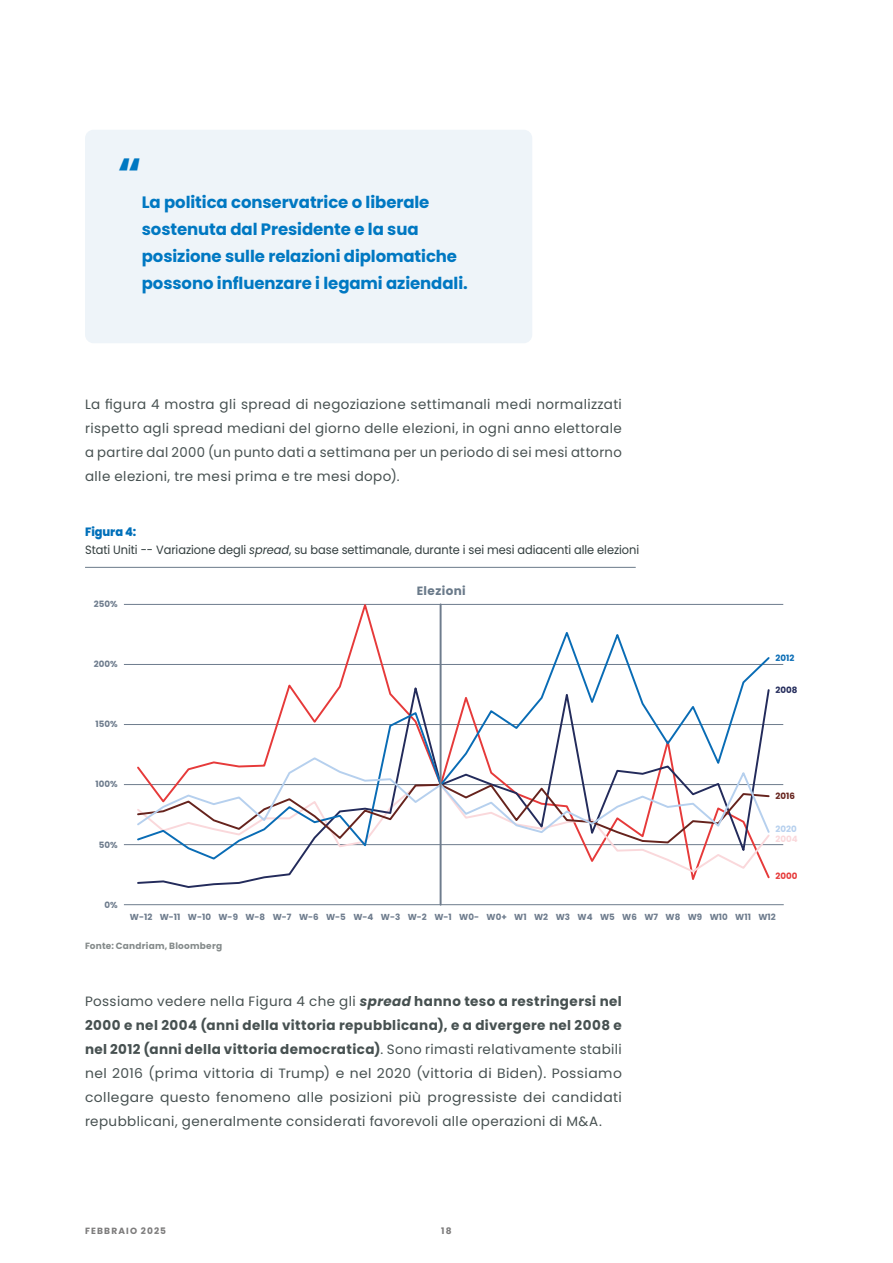
<style>
.page{position:relative;width:893px;height:1263px;background:#fff}
.page>*{position:absolute;margin:0;border:0;box-sizing:border-box;transform-origin:0 0}
.t1{font:700 45px "Poppins";color:#0078c2}
.t2{font:700 16.5px/27px "Poppins";letter-spacing:-.005em;color:#0078c2}
.t3{font:13.5px/24px "Poppins";letter-spacing:.03em;color:#475151;text-align:justify}
.t4{font:12px/18px "Poppins";letter-spacing:-.005em;color:#323d3e;scale:.95 1}
.t5{font:700 12px "Poppins";letter-spacing:.035em;color:#6a7a8a}
.t6{font:700 9px "Poppins";letter-spacing:.02em;color:#858b8b}
.t7{font:700 9px "Poppins";letter-spacing:.13em;color:#7c7b7b}
.t8{font:700 8.7px "Poppins";color:#6e7c8d}
.t9{font:700 8.7px "Poppins";color:#096cb5}
.t10{font:700 8.7px "Poppins";color:#232b5b}
.t11{font:700 8.7px "Poppins";color:#66231d}
.t12{font:700 8.7px "Poppins";color:#b6d0ee}
.t13{font:700 8.7px "Poppins";color:#fad8db}
.t14{font:700 8.7px "Poppins";color:#e63a3a}
.s1{font-weight:800;color:#0070ba}
.s2{font-style:italic}
.s3{font-weight:700;font-style:italic}
.s4{font-weight:700}
</style>
<div class="page">
<hr style="left:85px;top:567px;width:551px;height:1px;background:#6b7a8a">
<hr style="left:124px;top:724px;width:659px;height:1px;background:#6e7c8d">
<hr style="left:124px;top:844px;width:659px;height:1px;background:#6e7c8d">
<hr style="left:124px;top:664px;width:659px;height:1px;background:#6e7c8d">
<hr style="left:124px;top:604px;width:659px;height:1px;background:#6e7c8d">
<hr style="left:124px;top:904px;width:660px;height:1px;background:#6e7c8d">
<hr style="left:124px;top:784px;width:659px;height:1px;background:#6e7c8d">
<svg style="left:135px;top:603px;width:636px;height:24px"></svg>
<svg style="left:137px;top:861px;width:633px;height:28px"></svg>
<svg style="left:136px;top:627px;width:635px;height:234px"></svg>
<svg style="left:136px;top:834px;width:635px;height:10px"></svg>
<svg style="left:135px;top:756px;width:636px;height:78px"></svg>
<hr style="left:440px;top:604px;width:2px;height:301px;background:#6e7c8d">
<div style="left:85px;top:130px;width:447px;height:213px;background:#eef4f9;border-radius:9px"></div>
<h1 class="t1" style="left:117px;top:148px;width:26px">“</h1>
<p class="t2" style="left:142px;top:188px;width:327px">La politica conservatrice o liberale sostenuta dal Presidente e la sua posizione sulle relazioni diplomatiche possono influenzare i legami aziendali.</p>
<p class="t3" style="left:85px;top:392px;width:538px">La figura 4 mostra gli spread di negoziazione settimanali medi normalizzati rispetto agli spread mediani del giorno delle elezioni, in ogni anno elettorale a partire dal 2000 (un punto dati a settimana per un periodo di sei mesi attorno alle elezioni, tre mesi prima e tre mesi dopo).</p>
<p class="t4" style="left:85px;top:523px;width:585px"><span class="s1">Figura 4:<br></span>Stati Uniti -- Variazione degli <span class="s2">spread</span>, su base settimanale, durante i sei mesi adiacenti alle elezioni</p>
<p class="t8" style="left:94px;top:599px;width:25px">250%</p>
<p class="t8" style="left:94px;top:659px;width:25px">200%</p>
<p class="t8" style="left:96px;top:719px;width:24px">150%</p>
<p class="t5" style="left:417px;top:584px;width:51px">Elezioni</p>
<p class="t9" style="left:775px;top:653px;width:20px">2012</p>
<p class="t10" style="left:775px;top:685px;width:23px">2008</p>
<p class="t8" style="left:96px;top:779px;width:24px">100%</p>
<p class="t8" style="left:99px;top:839px;width:20px">50%</p>
<p class="t8" style="left:104px;top:899px;width:15px">0%</p>
<p class="t11" style="left:775px;top:791px;width:21px">2016</p>
<p class="t12" style="left:775px;top:824px;width:23px">2020</p>
<p class="t13" style="left:775px;top:834px;width:24px">2004</p>
<p class="t14" style="left:775px;top:871px;width:23px">2000</p>
<p class="t8" style="left:130px;top:911px;width:647px">W-12 W-11 W-10 W-9 W-8 W-7 W-6 W-5 W-4 W-3 W-2 W-1 W0- W0+ W1 W2 W3 W4 W5 W6 W7 W8 W9 W10 W11 W12</p>
<p class="t6" style="left:85px;top:941px;width:139px">Fonte: Candriam, Bloomberg</p>
<p class="t3" style="left:85px;top:989px;width:538px">Possiamo vedere nella Figura 4 che gli <span class="s3">spread</span> <span class="s4">hanno teso a restringersi nel 2000 e nel 2004 (anni della vittoria repubblicana), e a divergere nel 2008 e nel 2012 (anni della vittoria democratica)</span>. Sono rimasti relativamente stabili nel 2016 (prima vittoria di Trump) e nel 2020 (vittoria di Biden). Possiamo collegare questo fenomeno alle posizioni più progressiste dei candidati repubblicani, generalmente considerati favorevoli alle operazioni di M&amp;A.</p>
<p class="t7" style="left:85px;top:1225px;width:83px">FEBBRAIO 2025</p>
<p class="t7" style="left:441px;top:1225px;width:12px">18</p>
</div>
